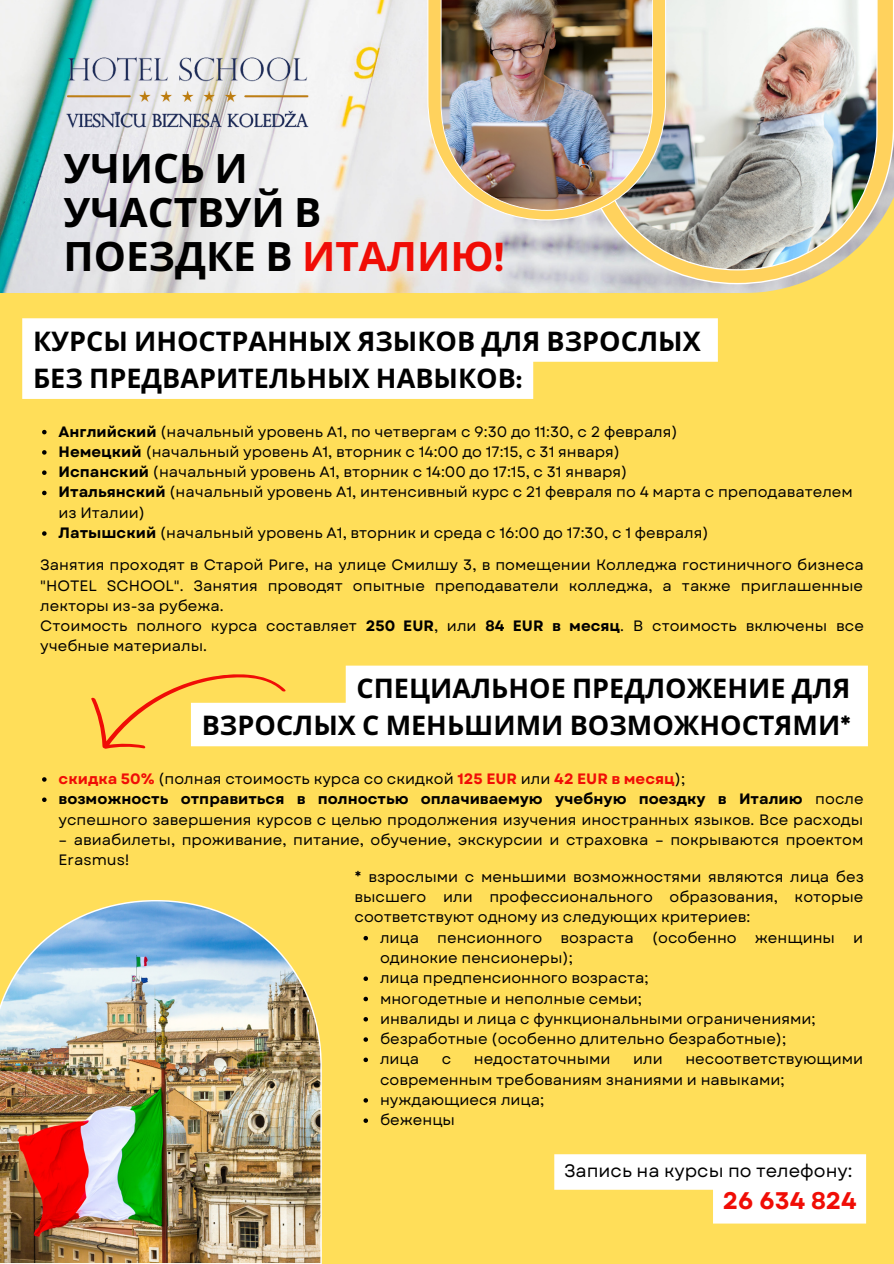
<style>
.page{position:relative;width:894px;height:1264px;background:#fff}
.page>*{position:absolute;margin:0;border:0;box-sizing:border-box;transform-origin:0 0}
.t1{font:700 40.5px/44px "Noto Sans";color:#000}
.t2{font:700 27px/37.2px "Noto Sans";color:#000;text-align:right}
.t3{font:700 24px "Garet";color:#f00d06}
.t4{font:18px "Garet";color:#000}
.t5{font:15px/20.2px "Garet";color:#000}
.s1{color:#f00d06}
.s2{font-family:"Montserrat";color:#f00d06}
.s3{font-family:"Montserrat"}
.s4{font-weight:700}
.s5{font-weight:700;color:#f00d06}
</style>
<div class="page">
<div style="left:0;top:0;width:893px;height:1263px;background:#ffde59"></div>
<img style="left:0;top:0;width:798px;height:293px">
<svg style="left:580px;top:0;width:313px;height:284px"></svg>
<img style="left:597px;top:0;width:280px;height:270px">
<img style="left:0;top:900px;width:322px;height:363px">
<img style="left:56px;top:51px;width:266px;height:89px">
<svg style="left:427px;top:0;width:239px;height:220px;fill:#ffd25d"></svg>
<img style="left:440px;top:0;width:213px;height:211px">
<div style="left:291px;top:665px;width:576px;height:81px;background:#fff"></div>
<svg style="left:91px;top:674px;width:200px;height:75px"></svg>
<svg style="left:363px;top:935px;width:5px;height:5px"></svg>
<svg style="left:363px;top:976px;width:5px;height:5px"></svg>
<svg style="left:363px;top:996px;width:5px;height:5px"></svg>
<svg style="left:363px;top:1017px;width:5px;height:4px"></svg>
<svg style="left:363px;top:1037px;width:5px;height:4px"></svg>
<svg style="left:363px;top:1057px;width:5px;height:5px"></svg>
<svg style="left:363px;top:1098px;width:5px;height:4px"></svg>
<svg style="left:363px;top:1118px;width:5px;height:4px"></svg>
<svg style="left:22px;top:318px;width:695px;height:81px;fill:#fff"></svg>
<svg style="left:42px;top:430px;width:5px;height:4px"></svg>
<svg style="left:42px;top:450px;width:5px;height:4px"></svg>
<svg style="left:42px;top:470px;width:5px;height:5px"></svg>
<svg style="left:42px;top:490px;width:5px;height:5px"></svg>
<svg style="left:42px;top:531px;width:5px;height:5px"></svg>
<svg style="left:42px;top:777px;width:5px;height:4px"></svg>
<svg style="left:42px;top:797px;width:5px;height:5px"></svg>
<svg style="left:554px;top:1154px;width:311px;height:69px"></svg>
<h1 class="t1" style="left:63px;top:145px;width:442px">УЧИСЬ И<br>УЧАСТВУЙ В<br>ПОЕЗДКЕ В <span class="s1">ИТАЛИЮ</span><span class="s2">!</span></h1>
<h2 class="t2" style="left:33px;top:321px;width:669px;text-align:left">КУРСЫ ИНОСТРАННЫХ ЯЗЫКОВ ДЛЯ ВЗРОСЛЫХ<br>БЕЗ ПРЕДВАРИТЕЛЬНЫХ НАВЫКОВ<span class="s3">:</span></h2>
<p class="t5" style="left:59px;top:421px;width:795px"><span class="s4">Английский</span> (начальный уровень A1, по четвергам с 9:30 до 11:30, с 2 февраля)<br><span class="s4">Немецкий</span> (начальный уровень A1, вторник с 14:00 до 17:15, с 31 января)<br><span class="s4">Испанский</span> (начальный уровень A1, вторник с 14:00 до 17:15, с 31 января)<br><span class="s4">Итальянский</span> (начальный уровень A1, интенсивный курс с 21 февраля по 4 марта с преподавателем из Италии)<br><span class="s4">Латышский</span> (начальный уровень A1, вторник и среда с 16:00 до 17:30, с 1 февраля)</p>
<p class="t5" style="left:40px;top:555px;width:824px">Занятия проходят в Старой Риге, на улице Смилшу 3, в помещении Колледжа гостиничного бизнеса "HOTEL SCHOOL". Занятия проводят опытные преподаватели колледжа, а также приглашенные лекторы из-за рубежа.<br>Стоимость полного курса составляет <span class="s4">250 EUR</span>, или <span class="s4">84 EUR в месяц</span>. В стоимость включены все учебные материалы.</p>
<h2 class="t2" style="left:202px;top:669px;width:650px">СПЕЦИАЛЬНОЕ ПРЕДЛОЖЕНИЕ ДЛЯ<br>ВЗРОСЛЫХ С МЕНЬШИМИ ВОЗМОЖНОСТЯМИ<span class="s3">*</span></h2>
<p class="t5" style="left:59px;top:768px;width:806px"><span class="s5">скидка 50%</span> (полная стоимость курса со скидкой <span class="s5">125 EUR</span> или <span class="s5">42 EUR в месяц</span>);<br><span class="s4">возможность отправиться в полностью оплачиваемую учебную поездку в Италию</span> после успешного завершения курсов с целью продолжения изучения иностранных языков. Все расходы</p>
<p class="t5" style="left:59px;top:829px;width:806px">– авиабилеты, проживание, питание, обучение, экскурсии и страховка – покрываются проектом<br>Erasmus!</p>
<p class="t5" style="left:354px;top:866px;width:510px;text-align:justify">* взрослыми с меньшими возможностями являются лица без высшего или профессионального образования, которые соответствуют одному из следующих критериев:</p>
<p class="t5" style="left:380px;top:927px;width:484px">лица пенсионного возраста (особенно женщины и одинокие пенсионеры);<br>лица предпенсионного возраста;<br>многодетные и неполные семьи;<br>инвалиды и лица с функциональными ограничениями; безработные (особенно длительно безработные);<br>лица</p>
<p class="t5" style="left:380px;top:1049px;width:484px;text-indent:305px">несоответствующими современным требованиям знаниями и навыками; нуждающиеся лица;<br>беженцы</p>
<p class="t5" style="left:441px;top:1049px;width:11px">с</p>
<p class="t5" style="left:474px;top:1049px;width:138px">недостаточными</p>
<p class="t5" style="left:633px;top:1049px;width:31px">или</p>
<p class="t4" style="left:564px;top:1157px;width:290px">Запись на курсы по телефону:</p>
<h3 class="t3" style="left:722px;top:1182px;width:135px">26 634 824</h3>
</div>
